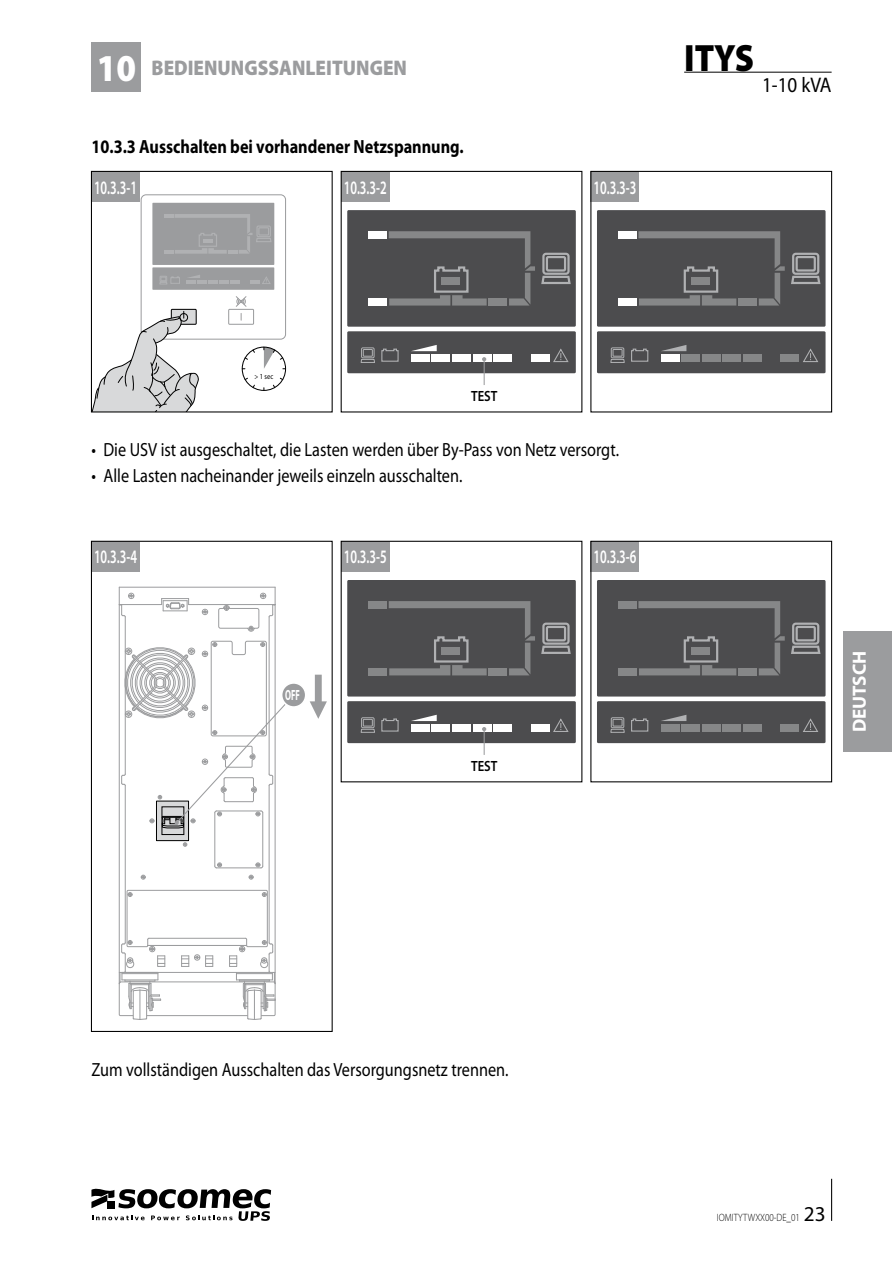
<style>
.page{position:relative;width:893px;height:1263px;background:#fff}
.page>*{position:absolute;margin:0;border:0;box-sizing:border-box;transform-origin:0 0}
.t1{font:900 38.25px "Myriad Pro";color:#000;scale:.9 1}
.t2{font:900 21.15px "Myriad Pro";color:#9b9c9e;scale:.9 1}
.t3{font:21.15px "Myriad Pro";color:#000;scale:.9 1}
.t4{font:19.05px "Myriad Pro";color:#000;scale:.85 1}
.t5{font:600 19.05px "Myriad Pro";color:#fff;scale:.65 1}
.t6{font:700 19.05px "Myriad Pro";color:#000;scale:.85 1}
.t7{font:700 19.05px "Myriad Pro";color:#fff}
.t8{font:600 14.85px "Myriad Pro";color:#000;scale:.85 1}
.t9{font:700 14.85px "Myriad Pro";color:#fff;scale:.56 1}
.t10{font:300 10.65px "Myriad Pro";color:#000;scale:.85 1}
.t11{font:7.65px "Myriad Pro";color:#000;scale:.85 1}
.s1{font-size:38.25px;color:#fff}
.s2{font-weight:400;font-size:21.15px}
</style>
<div class="page">
<hr style="left:831px;top:1179px;width:1px;height:42px;background:#000">
<div style="left:843px;top:632px;width:48px;height:120px;background:#9b9c9e"></div>
<svg style="left:91px;top:1188px;width:180px;height:33px"></svg>
<div style="left:107px;top:1201px;width:7px;height:7px;background:#000"></div>
<hr style="left:684px;top:72px;width:147px;height:1px;background:#000">
<div style="left:91px;top:42px;width:50px;height:50px;background:#9b9c9e"></div>
<div style="left:91px;top:171px;width:49px;height:30px;background:#9b9c9e"></div>
<svg style="left:93px;top:194px;width:193px;height:217px"></svg>
<div style="left:91px;top:171px;width:242px;height:242px;border:1px solid #000"></div>
<div style="left:341px;top:171px;width:48px;height:30px;background:#9b9c9e"></div>
<div style="left:347px;top:210px;width:229px;height:117px;background:#4c4c4e"></div>
<div style="left:368px;top:231px;width:19px;height:7px;background:#fff"></div>
<svg style="left:389px;top:231px;width:182px;height:75px"></svg>
<div style="left:347px;top:331px;width:228px;height:42px;background:#4c4c4e"></div>
<div style="left:411px;top:355px;width:18px;height:7px;background:#fff"></div>
<div style="left:431px;top:355px;width:19px;height:7px;background:#fff"></div>
<div style="left:452px;top:355px;width:19px;height:7px;background:#fff"></div>
<div style="left:473px;top:355px;width:18px;height:7px;background:#fff"></div>
<div style="left:493px;top:355px;width:19px;height:7px;background:#fff"></div>
<div style="left:531px;top:355px;width:18px;height:7px;background:#fff"></div>
<svg style="left:381px;top:348px;width:18px;height:14px"></svg>
<div style="left:361px;top:347px;width:13px;height:11px;border:1px solid #b0b1b3"></div>
<svg style="left:360px;top:358px;width:15px;height:5px"></svg>
<div style="left:363px;top:349px;width:10px;height:8px;border:1px solid #b0b1b3"></div>
<svg style="left:412px;top:345px;width:24px;height:6px"></svg>
<svg style="left:553px;top:348px;width:16px;height:15px"></svg>
<div style="left:488px;top:298px;width:19px;height:8px;background:#868788"></div>
<div style="left:368px;top:298px;width:19px;height:7px;background:#fff"></div>
<div style="left:591px;top:171px;width:48px;height:30px;background:#9b9c9e"></div>
<div style="left:597px;top:210px;width:228px;height:117px;background:#4c4c4e"></div>
<div style="left:618px;top:231px;width:18px;height:7px;background:#fff"></div>
<svg style="left:638px;top:231px;width:183px;height:75px"></svg>
<div style="left:597px;top:331px;width:228px;height:42px;background:#4c4c4e"></div>
<div style="left:660px;top:355px;width:19px;height:7px;background:#fff"></div>
<div style="left:681px;top:355px;width:19px;height:7px;background:#868788"></div>
<div style="left:702px;top:355px;width:18px;height:7px;background:#868788"></div>
<div style="left:722px;top:355px;width:19px;height:7px;background:#868788"></div>
<div style="left:743px;top:355px;width:18px;height:7px;background:#868788"></div>
<div style="left:780px;top:355px;width:19px;height:7px;background:#868788"></div>
<div style="left:611px;top:347px;width:13px;height:11px;border:1px solid #b0b1b3"></div>
<svg style="left:610px;top:348px;width:39px;height:15px"></svg>
<div style="left:612px;top:349px;width:10px;height:8px;border:1px solid #b0b1b3"></div>
<svg style="left:662px;top:345px;width:24px;height:6px"></svg>
<svg style="left:803px;top:348px;width:15px;height:15px"></svg>
<div style="left:738px;top:298px;width:18px;height:8px;background:#868788"></div>
<div style="left:618px;top:298px;width:18px;height:8px;background:#fff"></div>
<div style="left:590px;top:171px;width:242px;height:242px;border:1px solid #000"></div>
<svg style="left:482px;top:357px;width:4px;height:28px"></svg>
<div style="left:341px;top:541px;width:48px;height:30px;background:#9b9c9e"></div>
<div style="left:347px;top:580px;width:229px;height:117px;background:#4c4c4e"></div>
<div style="left:368px;top:601px;width:19px;height:7px;background:#868788"></div>
<svg style="left:389px;top:601px;width:182px;height:74px"></svg>
<div style="left:347px;top:701px;width:228px;height:42px;background:#4c4c4e"></div>
<div style="left:411px;top:725px;width:18px;height:7px;background:#fff"></div>
<div style="left:431px;top:725px;width:19px;height:7px;background:#fff"></div>
<div style="left:452px;top:725px;width:19px;height:7px;background:#fff"></div>
<div style="left:473px;top:725px;width:18px;height:7px;background:#fff"></div>
<div style="left:493px;top:725px;width:19px;height:7px;background:#fff"></div>
<div style="left:531px;top:725px;width:18px;height:7px;background:#fff"></div>
<svg style="left:381px;top:718px;width:18px;height:14px"></svg>
<div style="left:361px;top:717px;width:13px;height:11px;border:1px solid #b0b1b3"></div>
<svg style="left:360px;top:728px;width:15px;height:5px"></svg>
<div style="left:363px;top:719px;width:10px;height:8px;border:1px solid #b0b1b3"></div>
<svg style="left:411px;top:715px;width:25px;height:6px"></svg>
<svg style="left:553px;top:718px;width:16px;height:14px"></svg>
<div style="left:488px;top:668px;width:19px;height:7px;background:#868788"></div>
<div style="left:368px;top:668px;width:19px;height:7px;background:#868788"></div>
<div style="left:591px;top:541px;width:48px;height:30px;background:#9b9c9e"></div>
<div style="left:597px;top:580px;width:228px;height:117px;background:#4c4c4e"></div>
<div style="left:618px;top:601px;width:18px;height:7px;background:#868788"></div>
<svg style="left:638px;top:601px;width:183px;height:74px"></svg>
<div style="left:597px;top:701px;width:228px;height:42px;background:#4c4c4e"></div>
<div style="left:660px;top:725px;width:19px;height:7px;background:#868788"></div>
<div style="left:681px;top:725px;width:19px;height:7px;background:#868788"></div>
<div style="left:702px;top:725px;width:18px;height:7px;background:#868788"></div>
<div style="left:722px;top:725px;width:19px;height:7px;background:#868788"></div>
<div style="left:743px;top:725px;width:18px;height:7px;background:#868788"></div>
<div style="left:780px;top:725px;width:19px;height:7px;background:#868788"></div>
<div style="left:611px;top:717px;width:13px;height:11px;border:1px solid #b0b1b3"></div>
<svg style="left:610px;top:718px;width:39px;height:15px"></svg>
<div style="left:612px;top:719px;width:10px;height:8px;border:1px solid #b0b1b3"></div>
<svg style="left:661px;top:715px;width:25px;height:6px"></svg>
<svg style="left:803px;top:718px;width:16px;height:14px"></svg>
<div style="left:738px;top:668px;width:18px;height:7px;background:#868788"></div>
<div style="left:618px;top:668px;width:18px;height:7px;background:#868788"></div>
<div style="left:590px;top:541px;width:242px;height:241px;border:1px solid #000"></div>
<svg style="left:482px;top:727px;width:4px;height:28px"></svg>
<div style="left:91px;top:541px;width:49px;height:30px;background:#9b9c9e"></div>
<div style="left:156px;top:801px;width:32px;height:40px;background:#d8d9da"></div>
<div style="left:156px;top:801px;width:33px;height:40px;border:1px solid #000"></div>
<svg style="left:202px;top:609px;width:6px;height:6px"></svg>
<svg style="left:183px;top:843px;width:4px;height:4px"></svg>
<svg style="left:249px;top:875px;width:4px;height:4px"></svg>
<svg style="left:141px;top:875px;width:4px;height:4px"></svg>
<hr style="left:119px;top:604px;width:43px;height:1px;background:#9b9c9e">
<svg style="left:161px;top:598px;width:28px;height:14px"></svg>
<hr style="left:189px;top:604px;width:86px;height:1px;background:#9b9c9e">
<hr style="left:119px;top:587px;width:156px;height:1px;background:#9b9c9e">
<svg style="left:118px;top:587px;width:16px;height:31px"></svg>
<svg style="left:256px;top:863px;width:7px;height:5px"></svg>
<svg style="left:214px;top:863px;width:8px;height:5px"></svg>
<hr style="left:216px;top:868px;width:45px;height:1px;background:#9b9c9e">
<hr style="left:125px;top:786px;width:1px;height:157px;background:#9b9c9e">
<hr style="left:214px;top:813px;width:1px;height:53px;background:#9b9c9e">
<hr style="left:262px;top:813px;width:1px;height:53px;background:#9b9c9e">
<hr style="left:275px;top:604px;width:1px;height:380px;background:#9b9c9e">
<hr style="left:269px;top:786px;width:1px;height:157px;background:#9b9c9e">
<hr style="left:269px;top:617px;width:1px;height:157px;background:#9b9c9e">
<svg style="left:218px;top:587px;width:58px;height:45px"></svg>
<hr style="left:119px;top:604px;width:1px;height:380px;background:#9b9c9e">
<hr style="left:125px;top:617px;width:1px;height:157px;background:#9b9c9e">
<svg style="left:118px;top:890px;width:158px;height:130px"></svg>
<div style="left:162px;top:807px;width:22px;height:28px;border:1px solid #000"></div>
<div style="left:91px;top:541px;width:242px;height:491px;border:1px solid #000"></div>
<svg style="left:121px;top:641px;width:165px;height:188px"></svg>
<div style="left:282px;top:683px;width:24px;height:24px;background:#9b9c9e;border-radius:50%"></div>
<div style="left:281px;top:682px;width:25px;height:26px;border:2px solid #fff;border-radius:50%"></div>
<svg style="left:310px;top:675px;width:17px;height:44px"></svg>
<p class="t2" style="left:97px;top:59px;width:346px"><span class="s1">10</span> BEDIENUNGSSANLEITUNGEN</p>
<p class="t6" style="left:91px;top:138px;width:439px">10.3.3 Ausschalten bei vorhandener Netzspannung.</p>
<p class="t5" style="left:94px;top:179px;width:68px">10.3.3-1</p>
<p class="t5" style="left:344px;top:179px;width:68px">10.3.3-2</p>
<p class="t5" style="left:593px;top:179px;width:68px">10.3.3-3</p>
<h1 class="t1" style="left:684px;top:42px;width:79px">ITYS</h1>
<p class="t3" style="left:762px;top:76px;width:79px">1-10 kVA</p>
<p class="t11" style="left:254px;top:373px;width:23px">&gt; 1 sec</p>
<p class="t8" style="left:471px;top:390px;width:32px">TEST</p>
<p class="t4" style="left:91px;top:442px;width:622px">• Die USV ist ausgeschaltet, die Lasten werden über By-Pass von Netz versorgt.</p>
<p class="t4" style="left:91px;top:467px;width:438px">• Alle Lasten nacheinander jeweils einzeln ausschalten.</p>
<p class="t5" style="left:94px;top:549px;width:68px">10.3.3-4</p>
<p class="t5" style="left:344px;top:549px;width:68px">10.3.3-5</p>
<p class="t5" style="left:593px;top:549px;width:68px">10.3.3-6</p>
<p class="t9" style="left:285px;top:689px;width:28px">OFF</p>
<p class="t8" style="left:471px;top:760px;width:32px">TEST</p>
<p class="t7" style="left:851px;top:732px;width:83px;rotate:-90deg">DEUTSCH</p>
<p class="t4" style="left:91px;top:1061px;width:492px">Zum vollständigen Ausschalten das Versorgungsnetz trennen.</p>
<p class="t10" style="left:716px;top:1213px;width:129px">IOMITYTWXX00-DE_01 <span class="s2">23</span></p>
</div>
